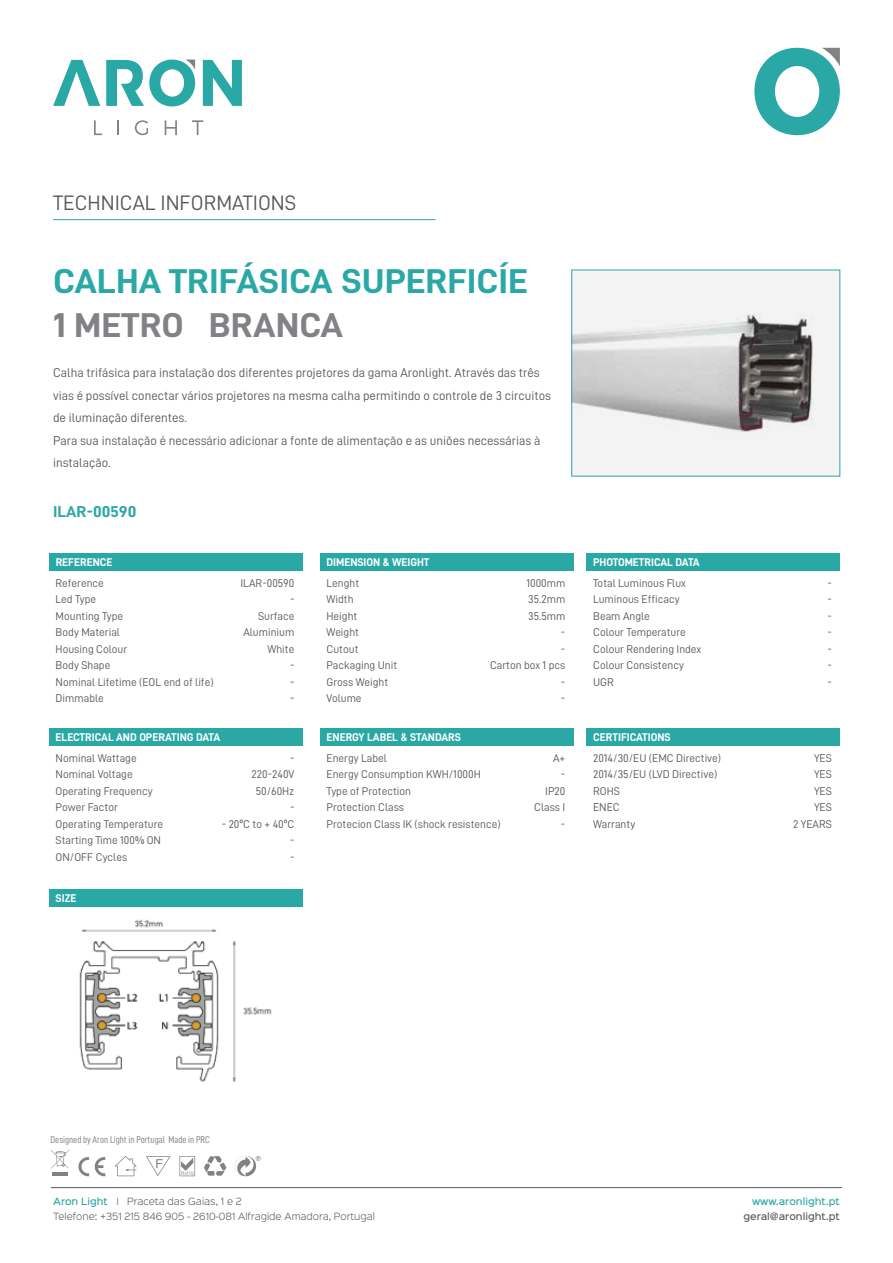
<style>
.page{position:relative;width:893px;height:1263px;background:#fff}
.page>*{position:absolute;margin:0;border:0;box-sizing:border-box;transform-origin:0 0}
.t1{font:34.5px "D DIN Bold";color:#2aa8a5;scale:1.08 1}
.t2{font:34.5px "D DIN Bold";color:#808285;scale:1.08 1}
.t3{font:21px "D DIN";color:#58595b}
.t4{font:15.75px "D DIN Bold";color:#2aa8a5;scale:1.08 1}
.t5{font:12.75px/22.5px "D DIN";color:#58595b}
.t6{font:11.25px/16.5px "D DIN";color:#58595b}
.t7{font:11.25px "D DIN Bold";color:#fff}
.t8{font:9.9px "D DIN Condensed";color:#808285}
.t9{font:300 9px/15px "Sinkin Sans 300";color:#58595b}
.t10{font:500 9px "Sinkin Sans 500";color:#58595b}
.t11{font:500 9px "Sinkin Sans 500";color:#2aa8a5}
.s1{font-family:"Sinkin Sans 500";font-weight:500;color:#2aa8a5}
</style>
<div class="page">
<svg style="left:203px;top:60px;width:39px;height:46px"></svg>
<svg style="left:53px;top:60px;width:47px;height:46px"></svg>
<svg style="left:106px;top:60px;width:89px;height:46px"></svg>
<svg style="left:94px;top:120px;width:8px;height:15px"></svg>
<svg style="left:117px;top:120px;width:2px;height:15px"></svg>
<svg style="left:135px;top:120px;width:13px;height:15px"></svg>
<svg style="left:165px;top:120px;width:12px;height:15px"></svg>
<svg style="left:192px;top:120px;width:11px;height:15px"></svg>
<svg style="left:754px;top:48px;width:86px;height:87px"></svg>
<hr style="left:51px;top:1187px;width:791px;height:1px;background:#58595b">
<div style="left:572px;top:270px;width:268px;height:206px;background:#f4f4f5"></div>
<img style="left:573px;top:314px;width:240px;height:118px">
<div style="left:49px;top:554px;width:253px;height:17px;background:#2aa8a5"></div>
<hr style="left:53px;top:219px;width:382px;height:1px;background:#2aa8a5">
<div style="left:320px;top:554px;width:253px;height:17px;background:#2aa8a5"></div>
<div style="left:586px;top:554px;width:254px;height:17px;background:#2aa8a5"></div>
<div style="left:49px;top:889px;width:253px;height:17px;background:#2aa8a5"></div>
<div style="left:49px;top:729px;width:253px;height:17px;background:#2aa8a5"></div>
<div style="left:320px;top:729px;width:253px;height:17px;background:#2aa8a5"></div>
<div style="left:586px;top:729px;width:254px;height:17px;background:#2aa8a5"></div>
<svg style="left:179px;top:1156px;width:16px;height:20px"></svg>
<svg style="left:146px;top:1156px;width:25px;height:20px"></svg>
<svg style="left:204px;top:1156px;width:22px;height:20px"></svg>
<svg style="left:114px;top:1156px;width:23px;height:20px"></svg>
<svg style="left:78px;top:1157px;width:11px;height:19px"></svg>
<svg style="left:95px;top:1157px;width:10px;height:19px"></svg>
<hr style="left:52px;top:1172px;width:16px;height:4px;background:#808285">
<svg style="left:51px;top:1149px;width:19px;height:19px"></svg>
<svg style="left:235px;top:1156px;width:26px;height:20px"></svg>
<img style="left:79px;top:919px;width:193px;height:163px">
<h2 class="t3" style="left:53px;top:191px;width:245px">TECHNICAL INFORMATIONS</h2>
<h1 class="t1" style="left:53px;top:262px;width:441px">CALHA TRIFÁSICA SUPERFICÍE</h1>
<h1 class="t2" style="left:53px;top:306px;width:270px">1 METRO BRANCA</h1>
<p class="t5" style="left:53px;top:361px;width:500px">Calha trifásica para instalação dos diferentes projetores da gama Aronlight. Através das três vias é possível conectar vários projetores na mesma calha permitindo o controle de 3 circuitos de iluminação diferentes.<br>Para sua instalação é necessário adicionar a fonte de alimentação e as uniões necessárias à instalação.</p>
<h3 class="t4" style="left:53px;top:503px;width:79px">ILAR-00590</h3>
<p class="t7" style="left:56px;top:556px;width:58px">REFERENCE</p>
<p class="t7" style="left:327px;top:556px;width:104px">DIMENSION &amp; WEIGHT</p>
<p class="t7" style="left:593px;top:556px;width:108px">PHOTOMETRICAL DATA</p>
<p class="t6" style="left:56px;top:574px;width:159px">Reference<br>Led Type<br>Mounting Type<br>Body Material<br>Housing Colour<br>Body Shape<br>Nominal Lifetime (EOL end of life)<br>Dimmable</p>
<p class="t6" style="left:240px;top:574px;width:56px;text-align:right">ILAR-00590 -<br>Surface<br>Aluminium<br>White<br>-<br>-<br>-</p>
<p class="t6" style="left:327px;top:574px;width:72px">Lenght<br>Width<br>Height<br>Weight<br>Cutout<br>Packaging Unit<br>Gross Weight<br>Volume</p>
<p class="t6" style="left:490px;top:574px;width:77px;text-align:right">1000mm<br>35.2mm<br>35.5mm<br>-<br>-<br>Carton box 1 pcs -<br>-</p>
<p class="t6" style="left:593px;top:574px;width:110px">Total Luminous Flux<br>Luminous Efficacy<br>Beam Angle<br>Colour Temperature<br>Colour Rendering Index<br>Colour Consistency<br>UGR</p>
<p class="t6" style="left:827px;top:574px;width:6px;text-align:justify">- - - - - - -</p>
<p class="t7" style="left:56px;top:731px;width:166px">ELECTRICAL AND OPERATING DATA</p>
<p class="t7" style="left:327px;top:731px;width:136px">ENERGY LABEL &amp; STANDARS</p>
<p class="t7" style="left:593px;top:731px;width:79px">CERTIFICATIONS</p>
<p class="t6" style="left:56px;top:749px;width:109px">Nominal Wattage<br>Nominal Voltage<br>Operating Frequency<br>Power Factor<br>Operating Temperature<br>Starting Time 100% ON<br>ON/OFF Cycles</p>
<p class="t6" style="left:252px;top:749px;width:44px;text-align:right">-<br>220-240V<br>50/60Hz -</p>
<p class="t6" style="left:290px;top:815px;width:6px;text-align:justify;text-indent:-68px">- 20ºC to + 40ºC - -</p>
<p class="t7" style="left:56px;top:891px;width:22px">SIZE</p>
<p class="t6" style="left:327px;top:749px;width:176px">Energy Label<br>Energy Consumption KWH/1000H<br>Type of Protection<br>Protection Class<br>Protecion Class IK (shock resistence)</p>
<p class="t6" style="left:534px;top:749px;width:33px;text-align:right">A+<br>-<br>IP20<br>Class I -</p>
<p class="t6" style="left:593px;top:749px;width:129px">2014/30/EU (EMC Directive)<br>2014/35/EU (LVD Directive)<br>ROHS<br>ENEC<br>Warranty</p>
<p class="t6" style="left:793px;top:749px;width:40px;text-align:right">YES<br>YES<br>YES<br>YES<br>2 YEARS</p>
<p class="t8" style="left:51px;top:1134px;width:161px">Designed by Aron Light in Portugal Made in PRC</p>
<p class="t9" style="left:53px;top:1193px;width:323px"><span class="s1">Aron Light</span> I Praceta das Gaias, 1 e 2<br>Telefone: +351 215 846 905 - 2610-081 Alfragide Amadora, Portugal</p>
<p class="t11" style="left:752px;top:1194px;width:89px">www.aronlight.pt</p>
<p class="t10" style="left:743px;top:1209px;width:98px">geral@aronlight.pt</p>
</div>
